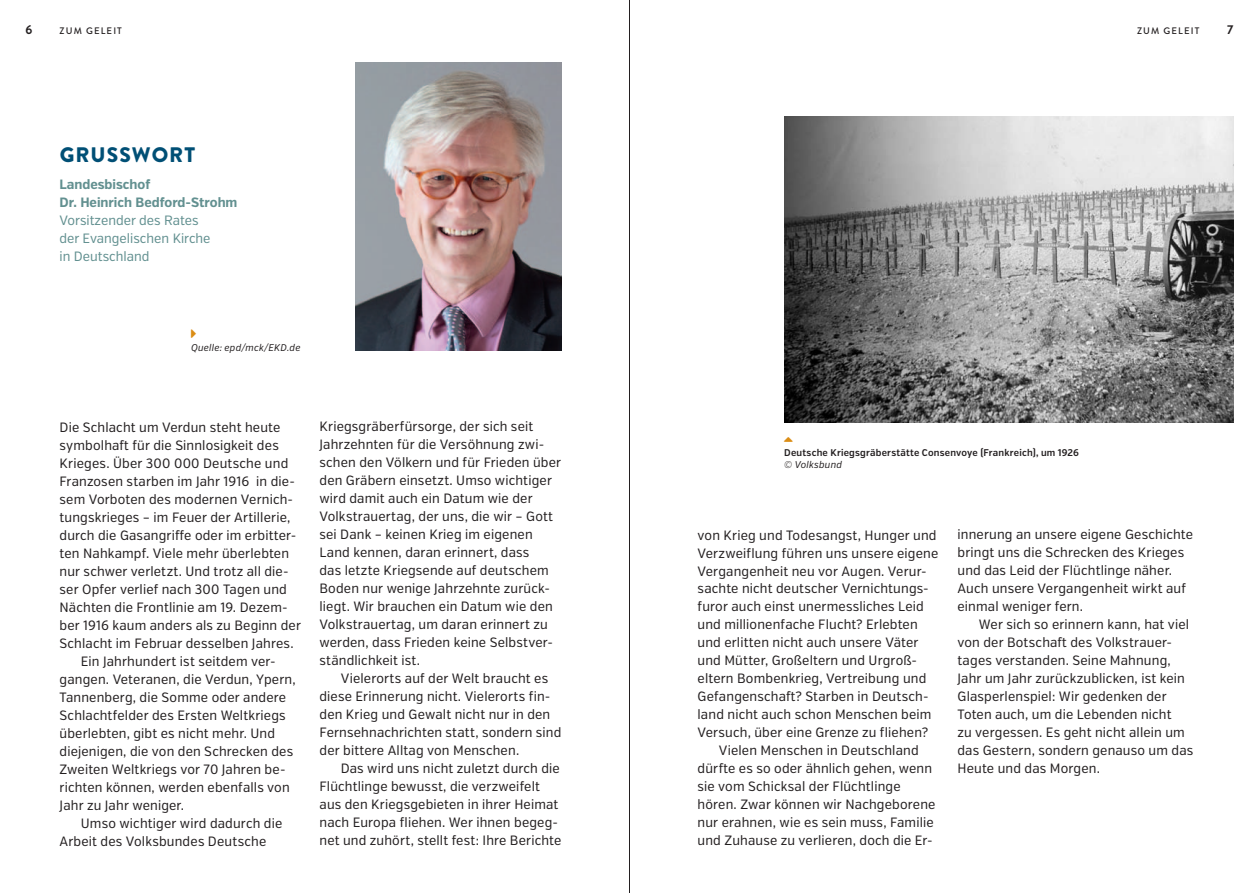
<style>
.page{position:relative;width:1259px;height:893px;background:#fff}
.page>*{position:absolute;margin:0;border:0;box-sizing:border-box;transform-origin:0 0}
.t1{font:900 21px "Brandon Grotesque";letter-spacing:.05em;color:#004f75}
.t2{font:13.5px/18px "Verb Cond";letter-spacing:.01em;color:#231f20}
.t3{font:13.5px/18px "Verb Cond";color:#629090}
.t4{font:700 13.5px/18px "Verb Cond";color:#629090}
.t5{font:700 12.75px "Brandon Grotesque";color:#231f20}
.t6{font:600 9.75px "Verb Cond";letter-spacing:.02em;color:#231f20}
.t7{font:italic 9.75px "Verb Cond";letter-spacing:.025em;color:#231f20}
.t8{font:500 9.45px "Brandon Grotesque";letter-spacing:.12em;color:#231f20}
</style>
<div class="page">
<img style="left:355px;top:63px;width:206px;height:288px">
<img style="left:784px;top:117px;width:449px;height:306px">
<hr style="left:629px;top:0;width:1px;height:893px;background:#231f20">
<p class="t5" style="left:26px;top:21px;width:8px">6</p>
<p class="t5" style="left:1227px;top:21px;width:8px">7</p>
<p class="t8" style="left:60px;top:25px;width:64px">ZUM GELEIT</p>
<p class="t8" style="left:1137px;top:25px;width:64px">ZUM GELEIT</p>
<h1 class="t1" style="left:60px;top:139px;width:137px">GRUSSWORT</h1>
<p class="t4" style="left:60px;top:175px;width:179px">Landesbischof<br>Dr. Heinrich Bedford-Strohm</p>
<p class="t3" style="left:60px;top:211px;width:152px">Vorsitzender des Rates der Evangelischen Kirche in Deutschland</p>
<p class="t7" style="left:191px;top:341px;width:111px">Quelle: epd/mck/EKD.de</p>
<p class="t2" style="left:60px;top:418px;width:222px">Die Schlacht um Verdun steht heute</p>
<p class="t2" style="left:60px;top:436px;width:221px">symbolhaft für die Sinnlosigkeit des</p>
<p class="t2" style="left:60px;top:454px;width:230px">Krieges. Über 300 000 Deutsche und</p>
<p class="t2" style="left:60px;top:472px;width:237px">Franzosen starben im Jahr 1916 in die-</p>
<p class="t2" style="left:60px;top:490px;width:235px">sem Vorboten des modernen Vernich-</p>
<p class="t2" style="left:60px;top:508px;width:232px">tungskrieges – im Feuer der Artillerie,</p>
<p class="t2" style="left:60px;top:526px;width:238px">durch die Gasangriffe oder im erbitter-</p>
<p class="t2" style="left:60px;top:544px;width:231px">ten Nahkampf. Viele mehr überlebten</p>
<p class="t2" style="left:60px;top:562px;width:231px">nur schwer verletzt. Und trotz all die-</p>
<p class="t2" style="left:60px;top:580px;width:229px">ser Opfer verlief nach 300 Tagen und</p>
<p class="t2" style="left:60px;top:598px;width:230px">Nächten die Frontlinie am 19. Dezem-</p>
<p class="t2" style="left:60px;top:616px;width:243px">ber 1916 kaum anders als zu Beginn der</p>
<p class="t2" style="left:60px;top:634px;width:236px">Schlacht im Februar desselben Jahres.</p>
<p class="t2" style="left:81px;top:652px;width:196px">Ein Jahrhundert ist seitdem ver-</p>
<p class="t2" style="left:60px;top:670px;width:238px">gangen. Veteranen, die Verdun, Ypern,</p>
<p class="t2" style="left:60px;top:688px;width:228px">Tannenberg, die Somme oder andere</p>
<p class="t2" style="left:60px;top:706px;width:228px">Schlachtfelder des Ersten Weltkriegs</p>
<p class="t2" style="left:60px;top:724px;width:217px">überlebten, gibt es nicht mehr. Und</p>
<p class="t2" style="left:60px;top:742px;width:235px">diejenigen, die von den Schrecken des</p>
<p class="t2" style="left:60px;top:760px;width:227px">Zweiten Weltkriegs vor 70 Jahren be-</p>
<p class="t2" style="left:60px;top:778px;width:232px">richten können, werden ebenfalls von</p>
<p class="t2" style="left:60px;top:796px;width:126px">Jahr zu Jahr weniger.</p>
<p class="t2" style="left:81px;top:814px;width:203px">Umso wichtiger wird dadurch die</p>
<p class="t2" style="left:60px;top:832px;width:208px">Arbeit des Volksbundes Deutsche</p>
<p class="t2" style="left:319px;top:418px;width:243px">Kriegsgräberfürsorge, der sich seit Jahrzehnten für die Versöhnung zwi&shy;schen den Völkern und für Frieden über den Gräbern einsetzt. Umso wichtiger wird damit auch ein Datum wie der Volkstrauertag, der uns, die wir – Gott sei Dank – keinen Krieg im eigenen Land kennen, daran erinnert, dass<br>das letzte Kriegsende auf deutschem Boden nur wenige Jahrzehnte zurück&shy;liegt. Wir brauchen ein Datum wie den Volkstrauertag, um daran erinnert zu werden, dass Frieden keine Selbstver&shy;ständlichkeit ist.</p>
<p class="t2" style="left:319px;top:670px;width:243px;text-indent:21px">Vielerorts auf der Welt braucht es diese Erinnerung nicht. Vielerorts fin&shy;den Krieg und Gewalt nicht nur in den Fernsehnachrichten statt, sondern sind der bittere Alltag von Menschen.</p>
<p class="t2" style="left:319px;top:760px;width:243px;text-indent:21px">Das wird uns nicht zuletzt durch die Flüchtlinge bewusst, die verzweifelt aus den Kriegsgebieten in ihrer Heimat nach Europa fliehen. Wer ihnen begeg&shy;net und zuhört, stellt fest: Ihre Berichte</p>
<p class="t6" style="left:784px;top:447px;width:296px">Deutsche Kriegsgräberstätte Consenvoye (Frankreich), um 1926</p>
<p class="t7" style="left:784px;top:458px;width:59px">© Volksbund</p>
<p class="t2" style="left:697px;top:526px;width:240px">von Krieg und Todesangst, Hunger und</p>
<p class="t2" style="left:697px;top:544px;width:242px">Verzweiflung führen uns unsere eigene</p>
<p class="t2" style="left:697px;top:562px;width:231px">Vergangenheit neu vor Augen. Verur-</p>
<p class="t2" style="left:697px;top:580px;width:233px">sachte nicht deutscher Vernichtungs-</p>
<p class="t2" style="left:697px;top:598px;width:228px">furor auch einst unermessliches Leid</p>
<p class="t2" style="left:697px;top:616px;width:222px">und millionenfache Flucht? Erlebten</p>
<p class="t2" style="left:697px;top:634px;width:222px">und erlitten nicht auch unsere Väter</p>
<p class="t2" style="left:697px;top:652px;width:221px">und Mütter, Großeltern und Urgroß-</p>
<p class="t2" style="left:697px;top:670px;width:230px">eltern Bombenkrieg, Vertreibung und</p>
<p class="t2" style="left:697px;top:688px;width:233px">Gefangenschaft? Starben in Deutsch-</p>
<p class="t2" style="left:697px;top:706px;width:235px">land nicht auch schon Menschen beim</p>
<p class="t2" style="left:697px;top:724px;width:232px">Versuch, über eine Grenze zu fliehen?</p>
<p class="t2" style="left:719px;top:742px;width:201px">Vielen Menschen in Deutschland</p>
<p class="t2" style="left:697px;top:760px;width:236px">dürfte es so oder ähnlich gehen, wenn</p>
<p class="t2" style="left:697px;top:778px;width:205px">sie vom Schicksal der Flüchtlinge</p>
<p class="t2" style="left:697px;top:796px;width:239px">hören. Zwar können wir Nachgeborene</p>
<p class="t2" style="left:697px;top:814px;width:238px">nur erahnen, wie es sein muss, Familie</p>
<p class="t2" style="left:697px;top:832px;width:237px">und Zuhause zu verlieren, doch die Er-</p>
<p class="t2" style="left:957px;top:526px;width:237px">innerung an unsere eigene Geschichte bringt uns die Schrecken des Krieges und das Leid der Flüchtlinge näher.<br>Auch unsere Vergangenheit wirkt auf einmal weniger fern.</p>
<p class="t2" style="left:957px;top:616px;width:237px;text-indent:21px">Wer sich so erinnern kann, hat viel von der Botschaft des Volkstrauer&shy;tages verstanden. Seine Mahnung, Jahr um Jahr zurückzublicken, ist kein Glasperlenspiel: Wir gedenken der Toten auch, um die Lebenden nicht<br>zu vergessen. Es geht nicht allein um das Gestern, sondern genauso um das Heute und das Morgen.</p>
</div>
